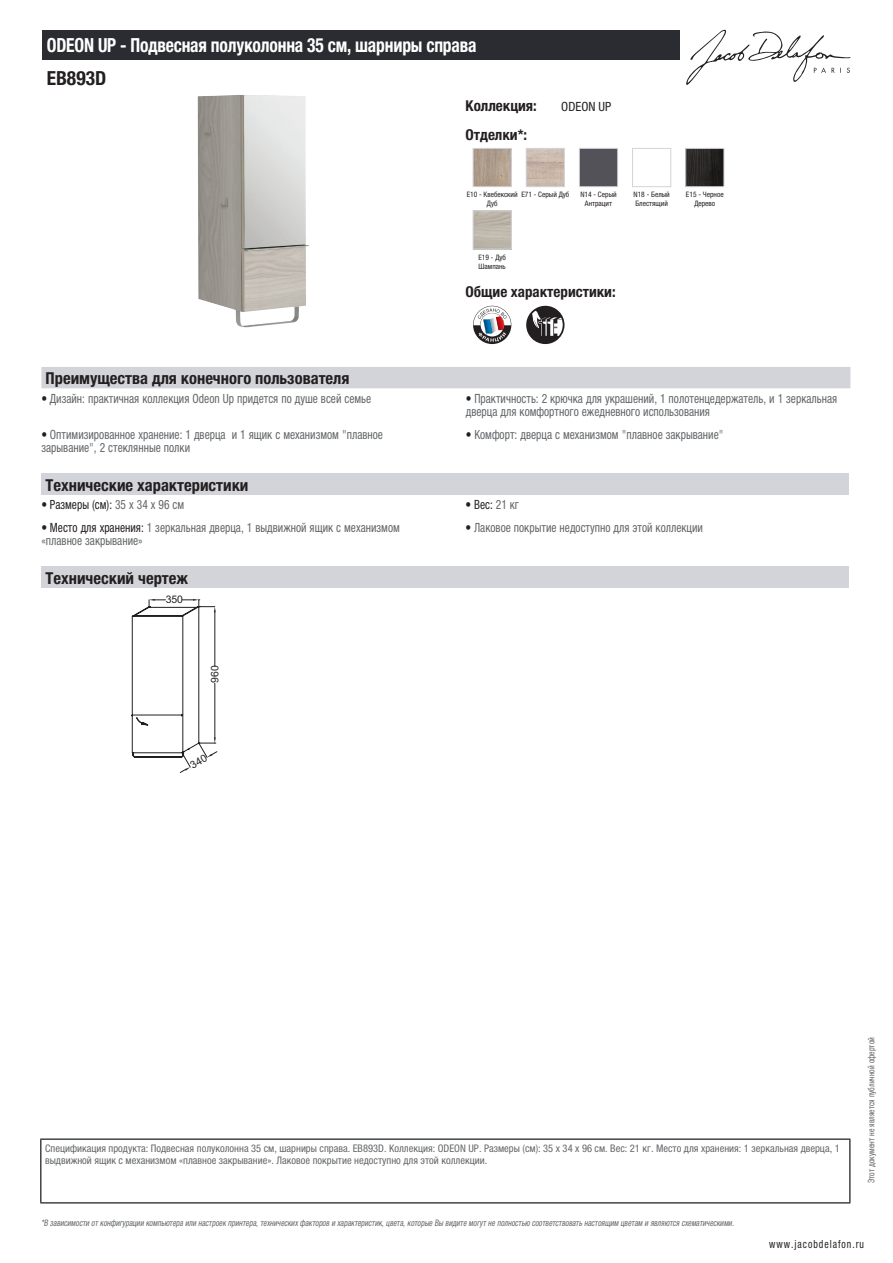
<style>
.page{position:relative;width:893px;height:1263px;background:#fff}
.page>*{position:absolute;margin:0;border:0;box-sizing:border-box;transform-origin:0 0}
.t1{font:700 condensed 19.5px "Helvetica Neue LTCYR";letter-spacing:-.01em;color:#fff;scale:.9 1}
.t2{font:700 condensed 19.5px "Helvetica Neue LTCYR";color:#231f20}
.t3{font:700 condensed 16.5px "Helvetica Neue LTCYR";color:#231f20}
.t4{font:700 condensed 15px "Helvetica Neue LTCYR";color:#231f20}
.t5{font:condensed 12.75px/13.5px "Helvetica Neue LTCYR";color:#626568;scale:.9 1}
.t6{font:condensed 12.75px "Helvetica Neue LTCYR";color:#231f20;scale:.9 1}
.t7{font:condensed 12.75px "Helvetica Neue LTCYR";color:#231f20}
.t8{font:condensed 11.25px "Helvetica Neue LTCYR";letter-spacing:.1em;color:#231f20;scale:.87 1}
.t9{font:condensed 10.5px/12px "Helvetica Neue LTCYR";color:#626568}
.t10{font:10.5px "Arial";color:#231f20}
.t11{font:italic condensed 9px "Helvetica Neue LTCYR";color:#626568;scale:.87 1}
.t12{font:condensed 9px "Helvetica Neue LTCYR";color:#626568;scale:.87 1}
.t13{font:condensed 7.5px/9px "Helvetica Neue LTCYR";color:#231f20;text-align:center}
.s1{color:#231f20}
.s2{color:#626568}
</style>
<div class="page">
<svg style="left:686px;top:30px;width:164px;height:55px"></svg>
<img style="left:198px;top:95px;width:111px;height:232px">
<img style="left:475px;top:150px;width:35px;height:35px">
<div style="left:473px;top:148px;width:39px;height:39px;border:1px solid #d3d4da"></div>
<img style="left:528px;top:150px;width:35px;height:35px">
<div style="left:526px;top:148px;width:39px;height:39px;border:1px solid #d3d4da"></div>
<img style="left:581px;top:150px;width:35px;height:35px">
<div style="left:579px;top:148px;width:39px;height:39px;border:1px solid #d3d4da"></div>
<div style="left:632px;top:148px;width:39px;height:39px;border:1px solid #d3d4da"></div>
<img style="left:687px;top:150px;width:35px;height:35px">
<div style="left:685px;top:148px;width:39px;height:39px;border:1px solid #d3d4da"></div>
<div style="left:473px;top:210px;width:39px;height:39px;border:1px solid #d3d4da"></div>
<svg style="left:473px;top:306px;width:38px;height:38px"></svg>
<svg style="left:526px;top:306px;width:38px;height:38px"></svg>
<div style="left:41px;top:367px;width:809px;height:21px;background:#d3d4da"></div>
<div style="left:41px;top:473px;width:808px;height:22px;background:#d3d4da"></div>
<div style="left:41px;top:567px;width:808px;height:21px;background:#d3d4da"></div>
<div style="left:43px;top:30px;width:637px;height:30px;background:#2a2c32"></div>
<hr style="left:40px;top:1138px;width:810px;height:2px;background:#040503">
<hr style="left:40px;top:1140px;width:1px;height:62px;background:#040503">
<hr style="left:849px;top:1140px;width:1px;height:62px;background:#040503">
<hr style="left:40px;top:1202px;width:810px;height:1px;background:#040503">
<svg style="left:131px;top:599px;width:87px;height:174px"></svg>
<h1 class="t1" style="left:47px;top:34px;width:479px">ODEON UP - Подвесная полуколонна 35 см, шарниры справа</h1>
<h1 class="t2" style="left:47px;top:67px;width:61px">EB893D</h1>
<p class="t4" style="left:466px;top:97px;width:73px">Коллекция:</p>
<p class="t7" style="left:561px;top:99px;width:52px">ODEON UP</p>
<p class="t4" style="left:466px;top:126px;width:63px">Отделки*:</p>
<p class="t13" style="left:467px;top:190px;width:52px">E10 - Квебекский<br>Дуб</p>
<p class="t13" style="left:521px;top:190px;width:49px">E71 - Серый Дуб</p>
<p class="t13" style="left:580px;top:190px;width:38px">N14 - Серый<br>Антрацит</p>
<p class="t13" style="left:633px;top:190px;width:38px;text-align:left">N18 - Белый<br>Блестящий</p>
<p class="t13" style="left:686px;top:190px;width:39px">E15 - Черное<br>Дерево</p>
<p class="t13" style="left:478px;top:252px;width:29px;text-align:left">E19 - Дуб<br>Шампань</p>
<p class="t4" style="left:466px;top:284px;width:152px">Общие характеристики:</p>
<p class="t3" style="left:46px;top:369px;width:305px">Преимущества для конечного пользователя</p>
<p class="t5" style="left:41px;top:391px;width:368px"><span class="s1">•</span> Дизайн: практичная коллекция Odeon Up придется по душе всей семье</p>
<p class="t5" style="left:466px;top:391px;width:414px"><span class="s1">•</span> Практичность: 2 крючка для украшений, 1 полотенцедержатель, и 1 зеркальная дверца для комфортного ежедневного использования</p>
<p class="t5" style="left:41px;top:428px;width:381px"><span class="s1">•</span> Оптимизированное хранение: 1 дверца и 1 ящик с механизмом "плавное зарывание", 2 стеклянные полки</p>
<p class="t5" style="left:466px;top:428px;width:288px"><span class="s1">•</span> Комфорт: дверца с механизмом "плавное закрывание"</p>
<p class="t3" style="left:46px;top:476px;width:204px">Технические характеристики</p>
<p class="t6" style="left:41px;top:497px;width:160px">• Размеры (см): <span class="s2">35 x 34 x 96 см</span></p>
<p class="t6" style="left:466px;top:497px;width:61px">• Вес: <span class="s2">21 кг</span></p>
<p class="t5" style="left:41px;top:521px;width:400px"><span class="s1">• Место для хранения:</span> 1 зеркальная дверца, 1 выдвижной ящик с механизмом «плавное закрывание»</p>
<p class="t5" style="left:466px;top:521px;width:265px"><span class="s1">•</span> Лаковое покрытие недоступно для этой коллекции</p>
<p class="t3" style="left:46px;top:569px;width:144px">Технический чертеж</p>
<p class="t10" style="left:166px;top:593px;width:19px">350</p>
<p class="t10" style="left:208px;top:683px;width:19px;rotate:-90deg">960</p>
<p class="t9" style="left:45px;top:1142px;width:796px">Спецификация продукта: Подвесная полуколонна 35 см, шарниры справа. EB893D. Коллекция: ODEON UP. Размеры (см): 35 x 34 x 96 см. Вес: 21 кг. Место для хранения: 1 зеркальная дверца, 1 выдвижной ящик с механизмом «плавное закрывание». Лаковое покрытие недоступно для этой коллекции.</p>
<p class="t11" style="left:41px;top:1218px;width:800px">*В зависимости отконфигурации компьютера или настроек принтера,техническихфакторов и характеристик,цвета,которые Вы видите могутне полностью соответствоватьнастоящим цветам и являются схематическими.</p>
<p class="t12" style="left:866px;top:1183px;width:169px;rotate:-90deg">Этот документ не является публичной офертой</p>
<p class="t8" style="left:769px;top:1237px;width:110px">www.jacobdelafon.ru</p>
</div>
